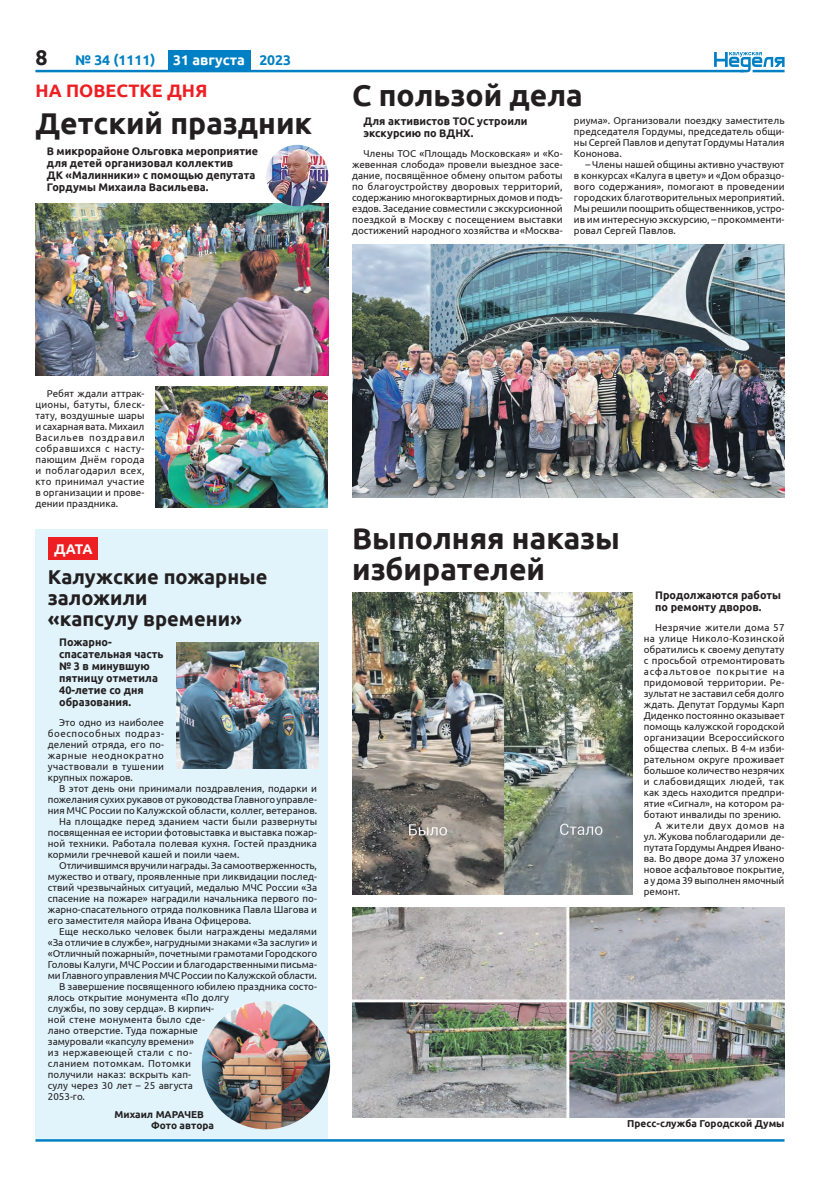
<style>
.page{position:relative;width:820px;height:1191px;background:#fff}
.page>*{position:absolute;margin:0;border:0;box-sizing:border-box;transform-origin:0 0}
._06_Подзаголовок_бол{font:700 30px/31px "Ubuntu";color:#231f20}
.t1{font:700 21.2px "Ubuntu";color:#231f20}
._07_Подзаголовок_мал{font:700 20px/21px "Ubuntu";color:#231f20}
._01_Рубрика{font:700 18px "Ubuntu";color:#ee1f23}
._02_Рубрика_белым{font:700 14px "Ubuntu";color:#fff}
.t2{font:700 14px "Ubuntu";color:#0080c4}
._09_Лид_без_линий{font:700 11px/12px "Ubuntu";color:#231f20}
._10_Основной_текст{font:10px/11px "Ubuntu";color:#231f20;text-align:justify}
._16_Подпись_автора{font:700 10px "Ubuntu";color:#231f20}
</style>
<div class="page">
<div style="left:35px;top:529px;width:293px;height:609px;background:#e1f4fc"></div>
<div style="left:48px;top:537px;width:50px;height:23px;background:#ee1f23"></div>
<hr style="left:35px;top:1139px;width:749px;height:2px;background:#0080c4">
<svg style="left:713px;top:52px;width:71px;height:20px"></svg>
<hr style="left:35px;top:70px;width:708px;height:2px;background:#0080c4">
<hr style="left:752px;top:70px;width:32px;height:2px;background:#0080c4">
<div style="left:168px;top:50px;width:82px;height:20px;background:#0080c4"></div>
<img style="left:35px;top:203px;width:293px;height:172px">
<img style="left:155px;top:386px;width:172px;height:121px">
<img style="left:352px;top:592px;width:280px;height:303px">
<img style="left:352px;top:244px;width:432px;height:253px">
<img style="left:266px;top:145px;width:62px;height:61px">
<img style="left:352px;top:908px;width:432px;height:209px">
<img style="left:176px;top:642px;width:142px;height:126px">
<img style="left:202px;top:1001px;width:128px;height:128px;border-radius:63px">
<p class="t1" style="left:35px;top:44px;width:14px">8</p>
<p class="t2" style="left:75px;top:52px;width:82px">№ 34 (1111)</p>
<p class="_02_Рубрика_белым" style="left:173px;top:51px;width:73px">31 августа</p>
<p class="t2" style="left:259px;top:52px;width:33px">2023</p>
<p class="_01_Рубрика" style="left:35px;top:79px;width:173px">НА ПОВЕСТКЕ ДНЯ</p>
<p class="_06_Подзаголовок_бол" style="left:35px;top:108px;width:278px">Детский праздник</p>
<p class="_09_Лид_без_линий" style="left:47px;top:145px;width:213px">В микрорайоне Ольговка мероприятие для детей организовал коллектив<br>ДК «Малинники» с помощью депутата Гордумы Михаила Васильева.</p>
<p class="_06_Подзаголовок_бол" style="left:352px;top:79px;width:232px">С пользой дела</p>
<p class="_09_Лид_без_линий" style="left:363px;top:115px;width:165px">Для активистов ТОС устроили экскурсию по ВДНХ.</p>
<p class="_10_Основной_текст" style="left:352px;top:147px;width:212px;text-indent:11px">Члены ТОС «Площадь Московская» и «Ко&shy;жевенная слобода» провели выездное засе&shy;дание, посвящённое обмену опытом работы по благоустройству дворовых территорий, содержанию многоквартирных домов и подъ&shy;ездов. Заседание совместили с экскурсионной поездкой в Москву с посещением выставки достижений народного хозяйства и «Москва-</p>
<p class="_10_Основной_текст" style="left:573px;top:115px;width:212px">риума». Организовали поездку заместитель председателя Гордумы, председатель общи&shy;ны Сергей Павлов и депутат Гордумы Наталия Кононова.</p>
<p class="_10_Основной_текст" style="left:573px;top:159px;width:212px;text-indent:11px">– Члены нашей общины активно участвуют в конкурсах «Калуга в цвету» и «Дом образцо&shy;вого содержания», помогают в проведении городских благотворительных мероприятий.<br>Мы решили поощрить общественников, устро&shy;ив им интересную экскурсию, – прокомменти&shy;ровал Сергей Павлов.</p>
<p class="_10_Основной_текст" style="left:35px;top:388px;width:111px;text-indent:11px">Ребят ждали аттрак&shy;ционы, батуты, блеск&shy;тату, воздушные шары и сахарная вата. Михаил Васильев поздравил собравшихся с насту&shy;пающим Днём города и поблагодарил всех, кто принимал участие в организации и прове&shy;дении праздника.</p>
<p class="_02_Рубрика_белым" style="left:54px;top:540px;width:40px">ДАТА</p>
<p class="_07_Подзаголовок_мал" style="left:48px;top:566px;width:221px">Калужские пожарные заложили<br>«капсулу времени»</p>
<p class="_09_Лид_без_линий" style="left:59px;top:636px;width:106px">Пожарно&shy;спасательная часть № 3 в минувшую пятницу отметила<br>40-летие со дня образования.</p>
<p class="_10_Основной_текст" style="left:48px;top:716px;width:118px;text-indent:11px">Это одно из наиболее боеспособных подраз&shy;делений отряда, его по&shy;жарные неоднократно участвовали в тушении крупных пожаров.</p>
<p class="_10_Основной_текст" style="left:48px;top:782px;width:271px;text-indent:11px">В этот день они принимали поздравления, подарки и пожелания сухих рукавов от руководства Главного управле&shy;ния МЧС России по Калужской области, коллег, ветеранов.</p>
<p class="_10_Основной_текст" style="left:48px;top:815px;width:271px;text-indent:11px">На площадке перед зданием части были развернуты посвященная ее истории фотовыставка и выставка пожар&shy;ной техники. Работала полевая кухня. Гостей праздника кормили гречневой кашей и поили чаем.</p>
<p class="_10_Основной_текст" style="left:48px;top:859px;width:271px;text-indent:11px">Отличившимся вручили награды. За самоотверженность, мужество и отвагу, проявленные при ликвидации послед&shy;ствий чрезвычайных ситуаций, медалью МЧС России «За спасение на пожаре» наградили начальника первого по&shy;жарно-спасательного отряда полковника Павла Шагова и его заместителя майора Ивана Офицерова.</p>
<p class="_10_Основной_текст" style="left:48px;top:925px;width:271px;text-indent:11px">Еще несколько человек были награждены медалями «За отличие в службе», нагрудными знаками «За заслуги» и «Отличный пожарный», почетными грамотами Городского Головы Калуги, МЧС России и благодарственными письма&shy;ми Главного управления МЧС России по Калужской области.</p>
<p class="_10_Основной_текст" style="left:48px;top:980px;width:271px;text-align:left;text-indent:11px">В завершение посвященного юбилею праздника состо&shy;ялось открытие монумента «По долгу<br>службы, по зову сердца». В кирпич-<br>ной стене монумента было сде-<br>лано отверстие. Туда пожарные<br>замуровали «капсулу времени»<br>из нержавеющей стали с по-<br>сланием потомкам. Потомки<br>получили наказ: вскрыть кап-<br>сулу через 30 лет – 25 августа<br>2053-го.</p>
<p class="_16_Подпись_автора" style="left:114px;top:1108px;width:91px">Михаил МАРАЧЕВ</p>
<p class="_16_Подпись_автора" style="left:151px;top:1119px;width:64px">Фото автора</p>
<p class="_06_Подзаголовок_бол" style="left:352px;top:522px;width:269px">Выполняя наказы избирателей</p>
<p class="_09_Лид_без_линий" style="left:655px;top:589px;width:127px">Продолжаются работы по ремонту дворов.</p>
<p class="_10_Основной_текст" style="left:643px;top:621px;width:142px;text-indent:11px">Незрячие жители дома 57 на улице Николо-Козинской обратились к своему депутату с просьбой отремонтировать асфальтовое покрытие на придомовой территории. Ре&shy;зультат не заставил себя долго ждать. Депутат Гордумы Карп Диденко постоянно оказывает помощь калужской городской организации Всероссийского общества слепых. В 4-м изби&shy;рательном округе проживает большое количество незрячих и слабовидящих людей, так как здесь находится предпри&shy;ятие «Сигнал», на котором ра&shy;ботают инвалиды по зрению.</p>
<p class="_10_Основной_текст" style="left:643px;top:819px;width:142px;text-indent:11px">А жители двух домов на ул. Жукова поблагодарили де&shy;путата Гордумы Андрея Ивано&shy;ва. Во дворе дома 37 уложено новое асфальтовое покрытие, а у дома 39 выполнен ямочный ремонт.</p>
<p class="_16_Подпись_автора" style="left:627px;top:1117px;width:159px">Пресс-служба Городской Думы</p>
</div>
